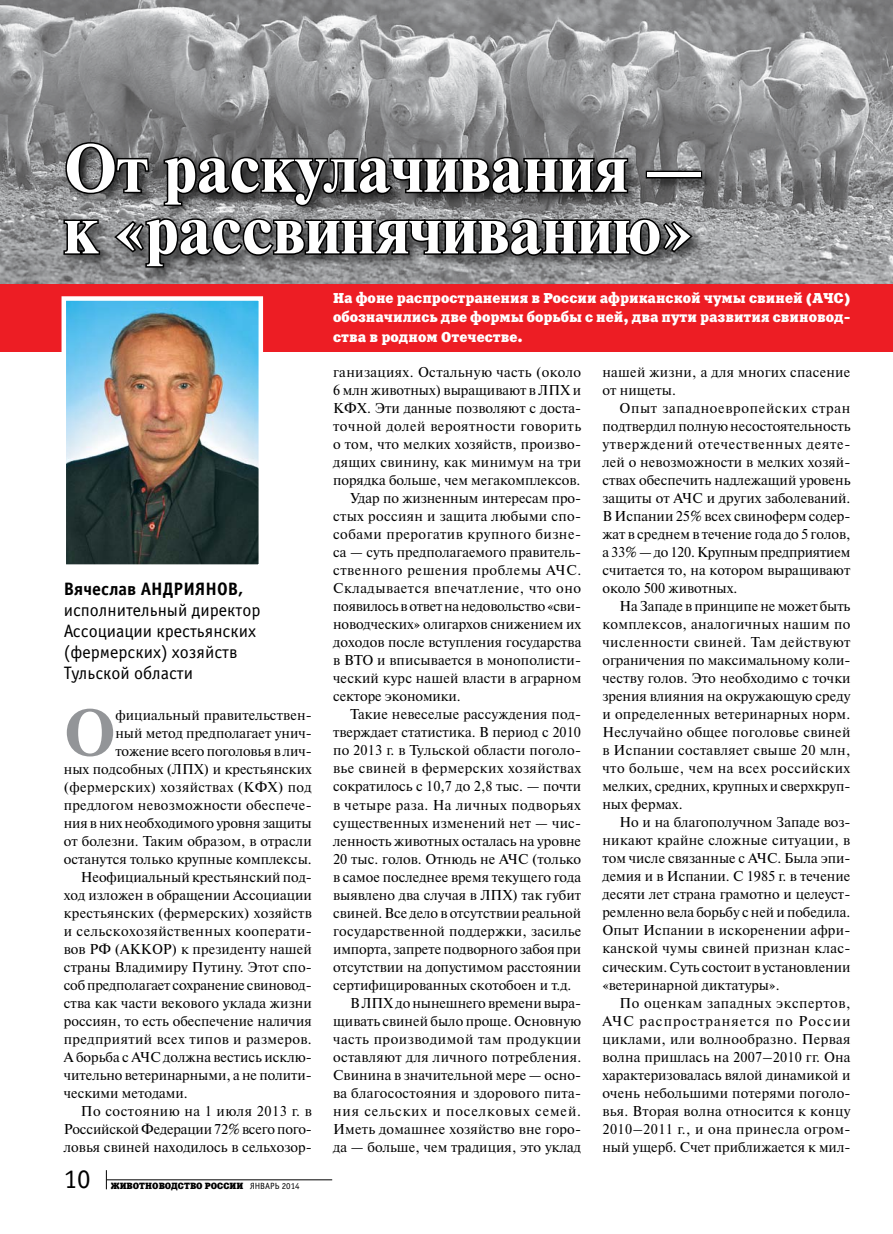
<style>
.page{position:relative;width:893px;height:1234px;background:#fff}
.page>*{position:absolute;margin:0;border:0;box-sizing:border-box;transform-origin:0 0}
.t1{font:700 67.5px/61.5px "Newton C";color:#fff}
.t2{font:700 65.7px "Newton C";color:#939598}
.t3{font:27px "Officina Sans C";color:#000}
.t4{font:18px/21px "Officina Sans C";color:#000}
.t5{font:700 18px "Officina Sans C";color:#000}
.t6{font:14.25px/18px "Newton C";letter-spacing:.005em;color:#000;text-align:justify}
.t7{font:14.25px/19.5px "Xenia C";color:#fff;text-align:justify}
.t8{font:14.25px "Newton C";letter-spacing:.03em;color:#000}
.t9{font:14.25px "Newton C";letter-spacing:.035em;color:#000}
.t10{font:14.25px "Newton C";letter-spacing:.025em;color:#000}
.t11{font:14.25px "Newton C";letter-spacing:.04em;color:#000}
.t12{font:14.25px "Newton C";letter-spacing:-.015em;color:#000}
.t13{font:14.25px "Newton C";letter-spacing:.06em;color:#000}
.t14{font:9px "Xenia C";color:#000}
.s1{font-family:"Officina Sans C"}
</style>
<div class="page">
<hr style="left:107px;top:1179px;width:225px;height:1px;background:#000">
<svg style="left:106px;top:1170px;width:1px;height:18px"></svg>
<img style="left:0;top:0;width:893px;height:284px">
<div style="left:61px;top:139px;width:654px;height:142px;background:#000;opacity:.61"></div>
<svg style="left:64px;top:140px;width:87px;height:56px;background:#4c4d4e"></svg>
<svg style="left:162px;top:155px;width:468px;height:53px;background:#3b3b3c"></svg>
<div style="left:646px;top:171px;width:56px;height:7px;border:3px solid #000"></div>
<svg style="left:62px;top:218px;width:40px;height:38px;background:#404041"></svg>
<svg style="left:112px;top:216px;width:583px;height:53px;background:#4e4e4f"></svg>
<div style="left:0;top:284px;width:893px;height:68px;background:#ed1d24"></div>
<img style="left:67px;top:301px;width:191px;height:262px">
<div style="left:62px;top:296px;width:201px;height:272px;border:4px solid #fff"></div>
<h1 class="t1" style="left:64px;top:138px;width:642px">От раскулачивания — к «рассвинячиванию»</h1>
<p class="t7" style="left:333px;top:288px;width:519px">На фоне распространения в России африканской чумы свиней (АЧС) обозначились две формы борьбы с ней, два пути развития свиновод&shy;ства в родном Отечестве.</p>
<p class="t5" style="left:64px;top:578px;width:181px">Вячеслав АНДРИЯНОВ,</p>
<p class="t4" style="left:64px;top:599px;width:198px">исполнительный директор<br>Ассоциации крестьянских (фермерских) хозяйств<br>Тульской области</p>
<h2 class="t2" style="left:64px;top:696px;width:53px">О</h2>
<p class="t6" style="left:115px;top:705px;width:198px">фициальный правительствен-</p>
<p class="t6" style="left:115px;top:723px;width:198px">ный метод предполагает унич-</p>
<p class="t6" style="left:115px;top:741px;width:198px">тожение всего поголовья в лич-</p>
<p class="t6" style="left:64px;top:759px;width:250px">ных подсобных (ЛПХ) и крестьянских</p>
<p class="t10" style="left:64px;top:778px;width:249px">(фермерских) хозяйствах (КФХ) под</p>
<p class="t6" style="left:64px;top:795px;width:250px">предлогом невозможности обеспече-</p>
<p class="t6" style="left:64px;top:813px;width:249px">ния в них необходимого уровня защиты</p>
<p class="t6" style="left:64px;top:831px;width:250px">от болезни. Таким образом, в отрасли</p>
<p class="t6" style="left:64px;top:849px;width:250px">останутся только крупные комплексы.</p>
<p class="t6" style="left:81px;top:867px;width:233px">Неофициальный крестьянский под-</p>
<p class="t6" style="left:64px;top:885px;width:250px">ход изложен в обращении Ассоциации</p>
<p class="t6" style="left:64px;top:903px;width:250px">крестьянских (фермерских) хозяйств</p>
<p class="t8" style="left:64px;top:922px;width:250px">и сельскохозяйственных кооперати-</p>
<p class="t6" style="left:64px;top:939px;width:250px">вов РФ (АККОР) к президенту нашей</p>
<p class="t6" style="left:64px;top:957px;width:250px">страны Владимиру Путину. Этот спо-</p>
<p class="t6" style="left:64px;top:975px;width:248px">соб предполагает сохранение свиновод-</p>
<p class="t6" style="left:64px;top:993px;width:250px">ства как части векового уклада жизни</p>
<p class="t6" style="left:64px;top:1011px;width:250px">россиян, то есть обеспечение наличия</p>
<p class="t8" style="left:64px;top:1030px;width:249px">предприятий всех типов и размеров.</p>
<p class="t6" style="left:64px;top:1047px;width:250px">А борьба с АЧС должна вестись исклю-</p>
<p class="t6" style="left:64px;top:1065px;width:250px">чительно ветеринарными, а не полити-</p>
<p class="t6" style="left:64px;top:1083px;width:126px">ческими методами.</p>
<p class="t9" style="left:81px;top:1102px;width:232px">По состоянию на 1 июля 2013 г. в</p>
<p class="t6" style="left:64px;top:1119px;width:250px">Российской Федерации 72% всего пого-</p>
<p class="t6" style="left:64px;top:1137px;width:250px">ловья свиней находилось в сельхозор-</p>
<h3 class="t3" style="left:64px;top:1163px;width:28px">10</h3>
<p class="t14" style="left:111px;top:1179px;width:190px">ЖИВОТНОВОДСТВО РОССИИ <span class="s1">ЯНВАРЬ 2014</span></p>
<p class="t10" style="left:333px;top:364px;width:250px">ганизациях. Остальную часть (около</p>
<p class="t6" style="left:333px;top:381px;width:249px">6 млн животных) выращивают в ЛПХ и</p>
<p class="t6" style="left:333px;top:399px;width:250px">КФХ. Эти данные позволяют с доста-</p>
<p class="t9" style="left:333px;top:418px;width:249px">точной долей вероятности говорить</p>
<p class="t6" style="left:333px;top:435px;width:250px">о том, что мелких хозяйств, произво-</p>
<p class="t10" style="left:333px;top:454px;width:250px">дящих свинину, как минимум на три</p>
<p class="t6" style="left:333px;top:471px;width:249px">порядка больше, чем мегакомплексов.</p>
<p class="t6" style="left:350px;top:489px;width:233px">Удар по жизненным интересам про-</p>
<p class="t6" style="left:333px;top:507px;width:250px">стых россиян и защита любыми спо-</p>
<p class="t9" style="left:333px;top:526px;width:249px">собами прерогатив крупного бизне-</p>
<p class="t6" style="left:333px;top:543px;width:249px">са — суть предполагаемого правитель-</p>
<p class="t11" style="left:333px;top:562px;width:250px">ственного решения проблемы АЧС.</p>
<p class="t11" style="left:333px;top:580px;width:249px">Складывается впечатление, что оно</p>
<p class="t12" style="left:333px;top:598px;width:250px">появилось в ответ на недовольство «сви-</p>
<p class="t6" style="left:333px;top:615px;width:250px">новодческих» олигархов снижением их</p>
<p class="t6" style="left:333px;top:633px;width:250px">доходов после вступления государства</p>
<p class="t6" style="left:333px;top:651px;width:250px">в ВТО и вписывается в монополисти-</p>
<p class="t6" style="left:333px;top:669px;width:250px">ческий курс нашей власти в аграрном</p>
<p class="t6" style="left:333px;top:687px;width:129px">секторе экономики.</p>
<p class="t6" style="left:350px;top:705px;width:233px">Такие невеселые рассуждения под-</p>
<p class="t6" style="left:333px;top:723px;width:249px">тверждает статистика. В период с 2010</p>
<p class="t6" style="left:333px;top:741px;width:250px">по 2013 г. в Тульской области поголо-</p>
<p class="t8" style="left:333px;top:760px;width:250px">вье свиней в фермерских хозяйствах</p>
<p class="t6" style="left:333px;top:777px;width:250px">сократилось с 10,7 до 2,8 тыс. — почти</p>
<p class="t8" style="left:333px;top:796px;width:249px">в четыре раза. На личных подворьях</p>
<p class="t6" style="left:333px;top:813px;width:250px">существенных изменений нет — чис-</p>
<p class="t6" style="left:333px;top:831px;width:250px">ленность животных осталась на уровне</p>
<p class="t6" style="left:333px;top:849px;width:250px">20 тыс. голов. Отнюдь не АЧС (только</p>
<p class="t6" style="left:333px;top:867px;width:250px">в самое последнее время текущего года</p>
<p class="t6" style="left:333px;top:885px;width:250px">выявлено два случая в ЛПХ) так губит</p>
<p class="t6" style="left:333px;top:903px;width:249px">свиней. Все дело в отсутствии реальной</p>
<p class="t6" style="left:333px;top:921px;width:250px">государственной поддержки, засилье</p>
<p class="t6" style="left:333px;top:939px;width:249px">импорта, запрете подворного забоя при</p>
<p class="t6" style="left:333px;top:957px;width:250px">отсутствии на допустимом расстоянии</p>
<p class="t6" style="left:333px;top:975px;width:240px">сертифицированных скотобоен и т.д.</p>
<p class="t6" style="left:350px;top:993px;width:233px">В ЛПХ до нынешнего времени выра-</p>
<p class="t6" style="left:333px;top:1011px;width:250px">щивать свиней было проще. Основную</p>
<p class="t9" style="left:333px;top:1030px;width:250px">часть производимой там продукции</p>
<p class="t6" style="left:333px;top:1047px;width:250px">оставляют для личного потребления.</p>
<p class="t6" style="left:333px;top:1065px;width:250px">Свинина в значительной мере — осно-</p>
<p class="t6" style="left:333px;top:1083px;width:250px">ва благосостояния и здорового пита-</p>
<p class="t13" style="left:333px;top:1102px;width:250px">ния сельских и поселковых семей.</p>
<p class="t6" style="left:333px;top:1119px;width:250px">Иметь домашнее хозяйство вне горо-</p>
<p class="t6" style="left:333px;top:1137px;width:250px">да — больше, чем традиция, это уклад</p>
<p class="t6" style="left:602px;top:363px;width:250px">нашей жизни, а для многих спасение от нищеты.</p>
<p class="t6" style="left:602px;top:399px;width:250px;text-align:left;text-indent:17px">Опыт западноевропейских стран подтвердил полную несостоятельность утверждений отечественных деяте&shy;лей о невозможности в мелких хозяй&shy;ствах обеспечить надлежащий уровень защиты от АЧС и других заболеваний.<br>В Испании 25% всех свиноферм содер&shy;жат в среднем в течение года до 5 голов, а 33% — до 120. Крупным предприятием считается то, на котором выращивают около 500 животных.</p>
<p class="t6" style="left:602px;top:597px;width:250px;text-indent:17px">На Западе в принципе не может быть комплексов, аналогичных нашим по численности свиней. Там действуют ограничения по максимальному коли&shy;честву голов. Это необходимо с точки зрения влияния на окружающую среду и определенных ветеринарных норм.<br>Неслучайно общее поголовье свиней в Испании составляет свыше 20 млн, что больше, чем на всех российских мелких, средних, крупных и сверхкруп&shy;ных фермах.</p>
<p class="t6" style="left:602px;top:813px;width:250px;text-indent:17px">Но и на благополучном Западе воз&shy;никают крайне сложные ситуации, в том числе связанные с АЧС. Была эпи&shy;демия и в Испании. С 1985 г. в течение десяти лет страна грамотно и целеуст&shy;ремленно вела борьбу с ней и победила.<br>Опыт Испании в искоренении афри&shy;канской чумы свиней признан клас&shy;сическим. Суть состоит в установлении «ветеринарной диктатуры».</p>
<p class="t6" style="left:602px;top:993px;width:250px;text-indent:17px">По оценкам западных экспертов, АЧС распространяется по России циклами, или волнообразно. Первая волна пришлась на 2007–2010 гг. Она характеризовалась вялой динамикой и очень небольшими потерями поголо&shy;вья. Вторая волна относится к концу 2010–2011 г., и она принесла огром&shy;ный ущерб. Счет приближается к мил-</p>
</div>
